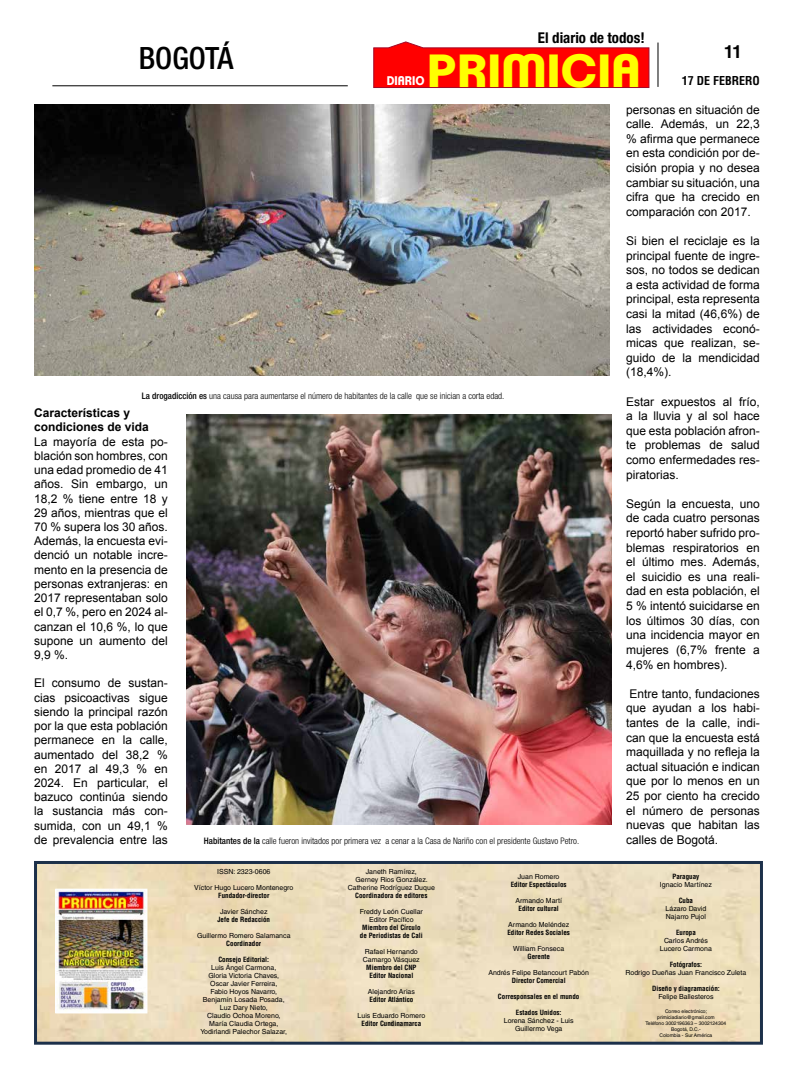
<style>
.page{position:relative;width:794px;height:1078px;background:#fff}
.page>*{position:absolute;margin:0;border:0;box-sizing:border-box;transform-origin:0 0}
.t1{font:700 45.2px "Clemente P Dam";color:#ff0;scale:1.09 1}
.t2{font:500 condensed 30.7px "Helvetica Neue LT Std";color:#000}
.t3{font:700 18px "Helvetica LT Std";color:#000}
.t4{font:700 condensed 14.9px "Helvetica Neue LT Std";color:#000}
.t5{font:700 12.2px "Clemente P Dam";color:#fff;scale:.96 1}
.t6{font:12px/14.6px "Arial";color:#000;text-align:justify}
.t7{font:700 12px/14.2px "Arial";color:#000}
.t8{font:700 condensed 12px "Helvetica LT Std";color:#000}
.t9{font:300 condensed 9px "Helvetica Neue LT Std";color:#000}
.t10{font:7px/8px "Helvetica LT Std";color:#000;text-align:center}
.t11{font:700 condensed 7px/8px "Helvetica LT Std";color:#000;text-align:center}
.t12{font:5px/6px "Helvetica LT Std";color:#000;text-align:center}
.s1{color:#fff}
.s2{font-weight:500}
</style>
<div class="page">
<hr style="left:657px;top:43px;width:1px;height:44px;background:#000">
<hr style="left:52px;top:85px;width:296px;height:1px;background:#000">
<div style="left:34px;top:860px;width:729px;height:184px;border:3px solid #1c304a"></div>
<img style="left:57px;top:890px;width:88px;height:121px">
<div style="left:55px;top:888px;width:92px;height:125px;border:1px solid #fff"></div>
<img style="left:34px;top:105px;width:575px;height:271px">
<img style="left:186px;top:414px;width:426px;height:410px">
<svg style="left:373px;top:42px;width:276px;height:46px;background:#fa1c1d"></svg>
<h2 class="t2" style="left:139px;top:40px;width:96px">BOGOTÁ</h2>
<p class="t4" style="left:538px;top:29px;width:113px">El diario de todos!<span class="s1">!</span></p>
<h1 class="t1" style="left:427px;top:44px;width:198px">PRIMICIA</h1>
<p class="t5" style="left:387px;top:73px;width:41px">DIARIO</p>
<h3 class="t3" style="left:724px;top:41px;width:20px">11</h3>
<p class="t8" style="left:682px;top:73px;width:79px">17 DE FEBRERO</p>
<p class="t9" style="left:142px;top:391px;width:364px"><span class="s2">La drogadicción es</span> una causa para aumentarse el número de habitantes de la calle que se inician a corta edad.</p>
<p class="t7" style="left:34px;top:406px;width:116px">Características y condiciones de vida</p>
<p class="t6" style="left:34px;top:434px;width:135px;line-height:14.2px">La mayoría de esta po&shy;blación son hombres, con una edad promedio de 41 años. Sin embargo, un 18,2 % tiene entre 18 y 29 años, mientras que el 70 % supera los 30 años.<br>Además, la encuesta evi&shy;denció un notable incre&shy;mento en la presencia de personas extranjeras: en 2017 representaban solo el 0,7 %, pero en 2024 al&shy;canzan el 10,6 %, lo que supone un aumento del 9,9 %.</p>
<p class="t6" style="left:34px;top:676px;width:135px;line-height:14.2px">El consumo de sustan&shy;cias psicoactivas sigue siendo la principal razón por la que esta población permanece en la calle, aumentado del 38,2 % en 2017 al 49,3 % en 2024. En particular, el bazuco continúa siendo la sustancia más con&shy;sumida, con un 49,1 % de prevalencia entre las</p>
<p class="t9" style="left:204px;top:835px;width:377px"><span class="s2">Habitantes de la</span> calle fueron invitados por primera vez a cenar a la Casa de Nariño con el presidente Gustavo Petro.</p>
<p class="t10" style="left:217px;top:867px;width:55px">ISSN: 2323-0606</p>
<p class="t10" style="left:194px;top:883px;width:100px">Víctor Hugo Lucero Montenegro</p>
<p class="t11" style="left:218px;top:891px;width:53px">Fundador-director</p>
<p class="t10" style="left:220px;top:907px;width:49px">Javier Sánchez</p>
<p class="t11" style="left:217px;top:915px;width:54px">Jefe de Redacción</p>
<p class="t10" style="left:197px;top:931px;width:95px">Guillermo Romero Salamanca</p>
<p class="t11" style="left:226px;top:939px;width:37px">Coordinador</p>
<p class="t11" style="left:218px;top:955px;width:52px">Consejo Editorial:</p>
<p class="t10" style="left:200px;top:963px;width:88px">Luis Ángel Carmona,<br>Gloria Victoria Chaves,<br>Oscar Javier Ferreira,<br>Fabio Hoyos Navarro,<br>Benjamín Losada Posada,<br>Luz Dary Nieto,<br>Claudio Ochoa Moreno,<br>María Claudia Ortega,<br>Yodirlandi Palechor Salazar,</p>
<p class="t10" style="left:348px;top:867px;width:88px">Janeth Ramírez,<br>Gerney Rios González.<br>Catherine Rodríguez Duque</p>
<p class="t11" style="left:355px;top:891px;width:74px">Coordinadora de editores</p>
<p class="t10" style="left:360px;top:907px;width:64px">Freddy León Cuellar<br>Editor Pacífico</p>
<p class="t11" style="left:360px;top:923px;width:64px">Miembro del Círculo de Periodistas de Cali</p>
<p class="t10" style="left:363px;top:947px;width:58px;text-align:left">Rafael Hernando<br>Camargo Vásquez</p>
<p class="t11" style="left:366px;top:963px;width:52px">Miembro del CNP<br>Editor Nacional</p>
<p class="t10" style="left:368px;top:987px;width:49px">Alejandro Arias</p>
<p class="t11" style="left:369px;top:995px;width:45px">Editor Atlántico</p>
<p class="t10" style="left:357px;top:1011px;width:69px">Luis Eduardo Romero</p>
<p class="t11" style="left:361px;top:1019px;width:61px">Editor Cundinamarca</p>
<p class="t10" style="left:518px;top:871px;width:43px">Juan Romero</p>
<p class="t11" style="left:511px;top:879px;width:57px">Editor Espectáculos</p>
<p class="t10" style="left:515px;top:895px;width:48px">Armando Martí</p>
<p class="t11" style="left:518px;top:903px;width:42px">Editor cultural</p>
<p class="t10" style="left:508px;top:919px;width:62px">Armando Meléndez</p>
<p class="t11" style="left:507px;top:927px;width:64px">Editor Redes Sociales</p>
<p class="t10" style="left:513px;top:943px;width:52px">William Fonseca</p>
<p class="t11" style="left:527px;top:951px;width:24px">Gerente</p>
<p class="t10" style="left:488px;top:967px;width:102px">Andrés Felipe Betancourt Pabón</p>
<p class="t11" style="left:512px;top:975px;width:55px">Director Comercial</p>
<p class="t11" style="left:498px;top:991px;width:83px">Corresponsales en el mundo</p>
<p class="t11" style="left:516px;top:1007px;width:47px">Estados Unidos:</p>
<p class="t10" style="left:504px;top:1015px;width:71px">Lorena Sánchez - Luis<br>Guillermo Vega</p>
<p class="t6" style="left:626px;top:102px;width:135px">personas en situación de calle. Además, un 22,3 % afirma que permanece en esta condición por de&shy;cisión propia y no desea cambiar su situación, una cifra que ha crecido en comparación con 2017.</p>
<p class="t6" style="left:626px;top:233px;width:135px">Si bien el reciclaje es la principal fuente de ingre&shy;sos, no todos se dedican a esta actividad de forma principal, esta representa casi la mitad (46,6%) de las actividades econó&shy;micas que realizan, se&shy;guido de la mendicidad (18,4%).</p>
<p class="t6" style="left:626px;top:394px;width:135px">Estar expuestos al frío, a la lluvia y al sol hace que esta población afron&shy;te problemas de salud como enfermedades res&shy;piratorias.</p>
<p class="t6" style="left:626px;top:496px;width:135px">Según la encuesta, uno de cada cuatro personas reportó haber sufrido pro&shy;blemas respiratorios en el último mes. Además, el suicidio es una reali&shy;dad en esta población, el 5 % intentó suicidarse en los últimos 30 días, con una incidencia mayor en mujeres (6,7% frente a 4,6% en hombres).</p>
<p class="t6" style="left:626px;top:686px;width:135px">Entre tanto, fundaciones que ayudan a los habi&shy;tantes de la calle, indi&shy;can que la encuesta está maquillada y no refleja la actual situación e indican que por lo menos en un 25 por ciento ha crecido el número de personas nuevas que habitan las calles de Bogotá.</p>
<p class="t11" style="left:672px;top:871px;width:28px">Paraguay</p>
<p class="t10" style="left:660px;top:879px;width:54px">Ignacio Martínez</p>
<p class="t11" style="left:679px;top:895px;width:16px">Cuba</p>
<p class="t10" style="left:665px;top:903px;width:42px;text-align:left">Lázaro David<br>Najarro Pujol</p>
<p class="t11" style="left:676px;top:927px;width:21px">Europa</p>
<p class="t10" style="left:660px;top:935px;width:53px">Carlos Andrés<br>Lucero Carmona</p>
<p class="t11" style="left:670px;top:959px;width:34px">Fotógrafos:</p>
<p class="t10" style="left:625px;top:967px;width:122px">Rodrigo Dueñas Juan Francisco Zuleta</p>
<p class="t11" style="left:652px;top:983px;width:69px">Diseño y diagramación:</p>
<p class="t10" style="left:658px;top:991px;width:57px">Felipe Ballesteros</p>
<p class="t12" style="left:645px;top:1007px;width:82px">Correo electrónico; primiciadiario@gmail.com<br>Teléfono 3002196363 – 3002124304<br>Bogotá, D.C.-<br>Colombia - Sur América</p>
</div>
